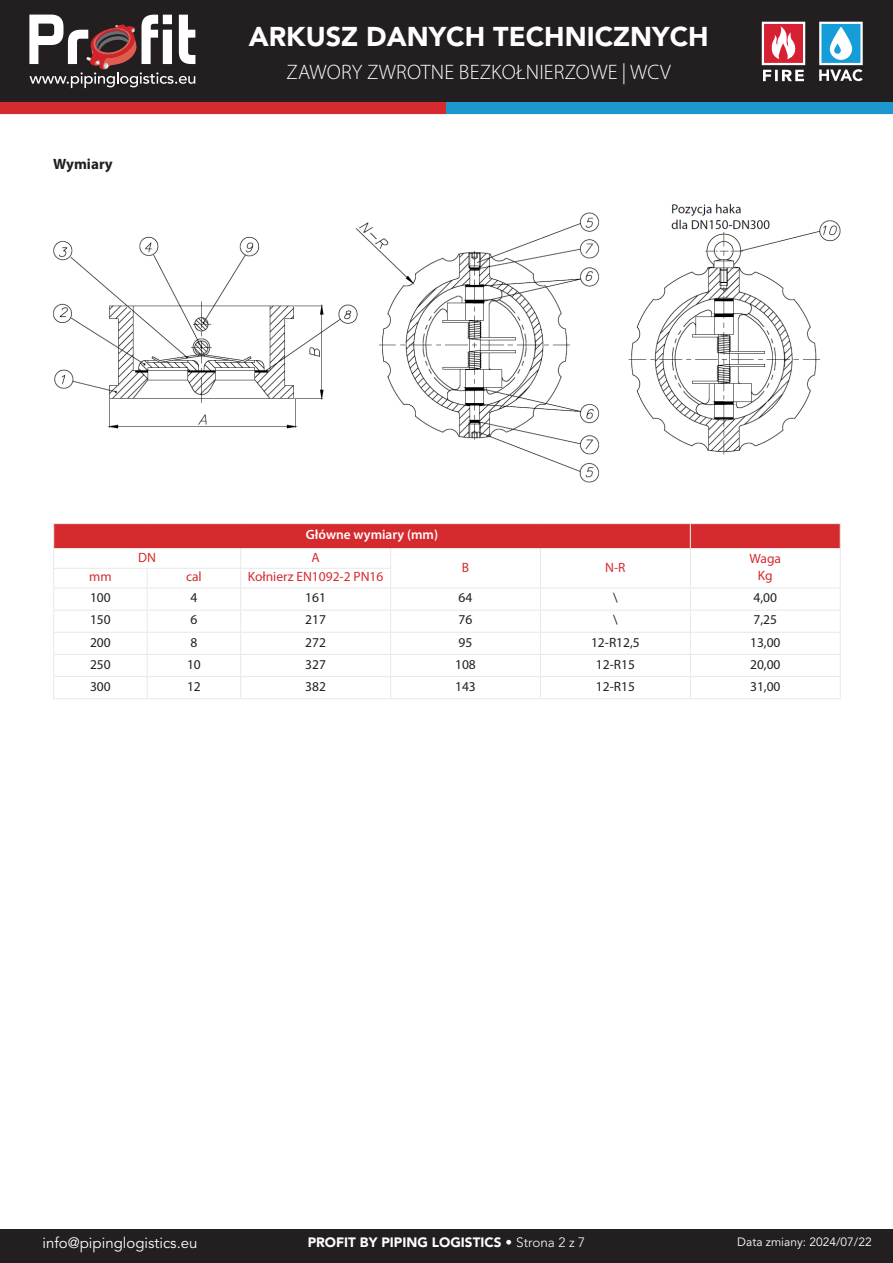
<style>
.page{position:relative;width:893px;height:1263px;background:#fff}
.page>*{position:absolute;margin:0;border:0;box-sizing:border-box;transform-origin:0 0}
.t1{font:900 27px "Avenir LT Std";color:#fff}
.t2{font:300 21px "Myriad Pro";letter-spacing:.01em;color:#fff}
.t3{font:15px "Avenir LT Std";color:#fff}
.Titles{font:700 15px "Myriad Pro";color:#231f20}
.Table_body_centered{font:13.5px "Myriad Pro";color:#231f20}
.Table_subtitle{font:13.5px "Myriad Pro";color:#d52b2e}
.t4{font:900 13.5px "Avenir LT Std";color:#fff}
.Table_header_-_White_text{font:600 13.5px "Myriad Pro";color:#fff}
.t5{font:12px "Avenir LT Std";color:#fff}
.s1{font-weight:300}
</style>
<div class="page">
<hr style="left:53px;top:698px;width:94px;height:1px;background:#e8eae8">
<hr style="left:147px;top:698px;width:94px;height:1px;background:#e8eae8">
<hr style="left:241px;top:698px;width:150px;height:1px;background:#e8eae8">
<hr style="left:391px;top:698px;width:149px;height:1px;background:#e8eae8">
<hr style="left:540px;top:698px;width:150px;height:1px;background:#e8eae8">
<hr style="left:690px;top:698px;width:151px;height:1px;background:#e8eae8">
<hr style="left:53px;top:523px;width:94px;height:1px;background:#e8eae8">
<hr style="left:147px;top:523px;width:94px;height:1px;background:#e8eae8">
<hr style="left:241px;top:523px;width:150px;height:1px;background:#e8eae8">
<hr style="left:391px;top:523px;width:149px;height:1px;background:#e8eae8">
<hr style="left:540px;top:523px;width:150px;height:1px;background:#e8eae8">
<hr style="left:690px;top:523px;width:151px;height:1px;background:#e8eae8">
<svg style="left:53px;top:524px;width:788px;height:174px"></svg>
<hr style="left:53px;top:568px;width:94px;height:1px;background:#e8eae8">
<hr style="left:147px;top:568px;width:94px;height:1px;background:#e8eae8">
<img style="left:53px;top:203px;width:788px;height:280px">
<div style="left:0;top:1229px;width:893px;height:34px;background:#231f20"></div>
<div style="left:0;top:0;width:893px;height:103px;background:#231f20"></div>
<svg style="left:29px;top:15px;width:166px;height:73px"></svg>
<div style="left:0;top:103px;width:446px;height:11px;background:#d52b2e"></div>
<div style="left:446px;top:103px;width:447px;height:11px;background:#1c98ce"></div>
<svg style="left:762px;top:22px;width:43px;height:59px"></svg>
<svg style="left:819px;top:22px;width:44px;height:59px"></svg>
<p class="Titles" style="left:53px;top:154px;width:61px">Wymiary</p>
<h1 class="t1" style="left:249px;top:21px;width:461px">ARKUSZ DANYCH TECHNICZNYCH</h1>
<h2 class="t2" style="left:287px;top:60px;width:386px">ZAWORY ZWROTNE BEZKOŁNIERZOWE | WCV</h2>
<p class="Table_header_-_White_text" style="left:306px;top:526px;width:134px">Główne wymiary (mm)</p>
<p class="Table_subtitle" style="left:138px;top:549px;width:19px">DN</p>
<p class="Table_subtitle" style="left:311px;top:549px;width:10px">A</p>
<p class="Table_subtitle" style="left:749px;top:550px;width:33px">Waga</p>
<p class="Table_subtitle" style="left:462px;top:559px;width:9px">B</p>
<p class="Table_subtitle" style="left:605px;top:559px;width:22px">N-R</p>
<p class="Table_subtitle" style="left:89px;top:568px;width:24px">mm</p>
<p class="Table_subtitle" style="left:186px;top:568px;width:17px">cal</p>
<p class="Table_subtitle" style="left:248px;top:568px;width:137px">Kołnierz EN1092-2 PN16</p>
<p class="Table_subtitle" style="left:758px;top:567px;width:16px">Kg</p>
<p class="Table_body_centered" style="left:90px;top:589px;width:22px">100</p>
<p class="Table_body_centered" style="left:190px;top:589px;width:8px">4</p>
<p class="Table_body_centered" style="left:305px;top:589px;width:22px">161</p>
<p class="Table_body_centered" style="left:459px;top:589px;width:15px">64</p>
<p class="Table_body_centered" style="left:613px;top:589px;width:6px">\</p>
<p class="Table_body_centered" style="left:753px;top:589px;width:25px">4,00</p>
<p class="Table_body_centered" style="left:90px;top:612px;width:22px">150</p>
<p class="Table_body_centered" style="left:190px;top:612px;width:8px">6</p>
<p class="Table_body_centered" style="left:305px;top:612px;width:22px">217</p>
<p class="Table_body_centered" style="left:459px;top:612px;width:15px">76</p>
<p class="Table_body_centered" style="left:613px;top:612px;width:6px">\</p>
<p class="Table_body_centered" style="left:753px;top:612px;width:25px">7,25</p>
<p class="Table_body_centered" style="left:90px;top:634px;width:22px">200</p>
<p class="Table_body_centered" style="left:190px;top:634px;width:8px">8</p>
<p class="Table_body_centered" style="left:305px;top:634px;width:22px">272</p>
<p class="Table_body_centered" style="left:459px;top:634px;width:15px">95</p>
<p class="Table_body_centered" style="left:591px;top:634px;width:50px">12-R12,5</p>
<p class="Table_body_centered" style="left:750px;top:634px;width:32px">13,00</p>
<p class="Table_body_centered" style="left:90px;top:656px;width:22px">250</p>
<p class="Table_body_centered" style="left:187px;top:656px;width:15px">10</p>
<p class="Table_body_centered" style="left:305px;top:656px;width:22px">327</p>
<p class="Table_body_centered" style="left:455px;top:656px;width:22px">108</p>
<p class="Table_body_centered" style="left:596px;top:656px;width:41px">12-R15</p>
<p class="Table_body_centered" style="left:750px;top:656px;width:32px">20,00</p>
<p class="Table_body_centered" style="left:90px;top:678px;width:22px">300</p>
<p class="Table_body_centered" style="left:187px;top:678px;width:15px">12</p>
<p class="Table_body_centered" style="left:305px;top:678px;width:22px">382</p>
<p class="Table_body_centered" style="left:455px;top:678px;width:22px">143</p>
<p class="Table_body_centered" style="left:596px;top:678px;width:41px">12-R15</p>
<p class="Table_body_centered" style="left:750px;top:678px;width:32px">31,00</p>
<p class="t3" style="left:43px;top:1234px;width:157px">info@pipinglogistics.eu</p>
<p class="t4" style="left:308px;top:1234px;width:279px">PROFIT BY PIPING LOGISTICS • <span class="s1">Strona 2 z 7</span></p>
<p class="t5" style="left:737px;top:1235px;width:136px">Data zmiany: 2024/07/22</p>
</div>
